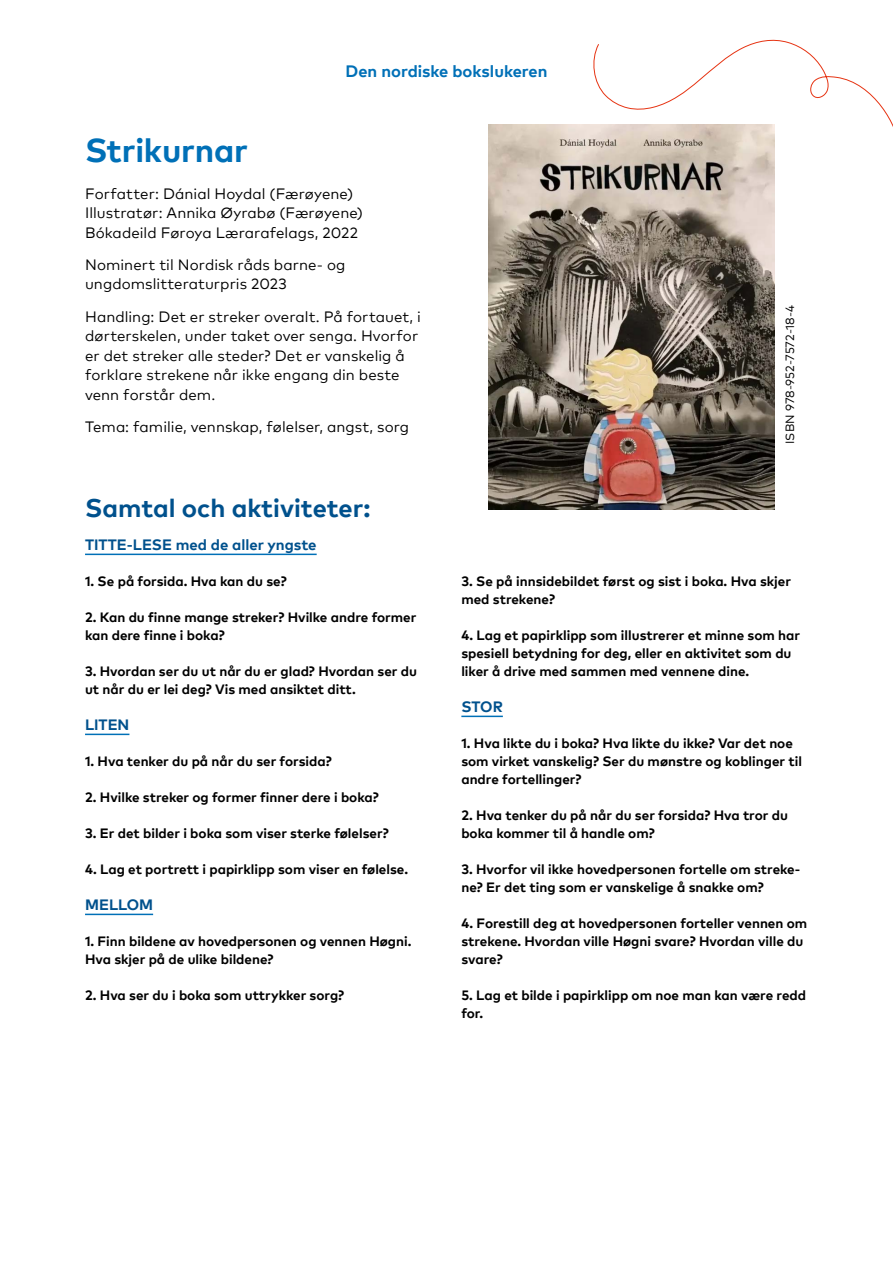
<style>
.page{position:relative;width:893px;height:1263px;background:#fff}
.page>*{position:absolute;margin:0;border:0;box-sizing:border-box;transform-origin:0 0}
.t1{font:700 33px "Mark Pro";letter-spacing:-.005em;color:#0070b7}
.t2{font:700 25.5px "Mark Pro";color:#00518d}
.Header_txt{font:700 16.5px "Mark Pro";color:#0070b7}
.P_10{font:15px/19.5px "Mark Pro";letter-spacing:.005em;color:#000}
.P_10_space{font:15px "Mark Pro";letter-spacing:.005em;color:#000}
.Alleviivattu_väliotsikko{font:700 15px "Mark Pro";color:#00518d}
.P_9_12_bold_space{font:700 13.5px/18px "Mark Pro";color:#000}
.ISBN{font:12px "Mark Pro";color:#000}
</style>
<div class="page">
<hr style="left:85px;top:554px;width:232px;height:1px;background:#0070b7">
<hr style="left:85px;top:734px;width:44px;height:1px;background:#0070b7">
<hr style="left:85px;top:914px;width:68px;height:1px;background:#0070b7">
<hr style="left:461px;top:716px;width:42px;height:1px;background:#0070b7">
<svg style="left:590px;top:39px;width:303px;height:88px"></svg>
<img style="left:489px;top:125px;width:286px;height:384px">
<p class="Header_txt" style="left:345px;top:58px;width:203px">Den nordiske bokslukeren</p>
<h1 class="t1" style="left:85px;top:125px;width:164px">Strikurnar</h1>
<p class="P_10_space" style="left:85px;top:182px;width:270px">Forfatter: Dánial Hoydal (Færøyene)</p>
<p class="P_10_space" style="left:85px;top:202px;width:280px">Illustratør: Annika Øyrabø (Færøyene)</p>
<p class="P_10" style="left:85px;top:221px;width:274px">Bókadeild Føroya Lærarafelags, 2022</p>
<p class="P_10" style="left:85px;top:254px;width:262px">Nominert til Nordisk råds barne- og ungdomslitteraturpris 2023</p>
<p class="P_10" style="left:85px;top:305px;width:337px">Handling: Det er streker overalt. På fortauet, i dørterskelen, under taket over senga. Hvorfor er det streker alle steder? Det er vanskelig å forklare strekene når ikke engang din beste venn forstår dem.</p>
<p class="P_10" style="left:85px;top:416px;width:326px">Tema: familie, vennskap, følelser, angst, sorg</p>
<p class="ISBN" style="left:781px;top:444px;width:140px;rotate:-90deg">ISBN 978-952-7572-18-4</p>
<h2 class="t2" style="left:85px;top:488px;width:287px">Samtal och aktiviteter:</h2>
<p class="Alleviivattu_väliotsikko" style="left:85px;top:533px;width:233px">TITTE-LESE med de aller yngste</p>
<p class="P_9_12_bold_space" style="left:85px;top:571px;width:203px">1. Se på forsida. Hva kan du se?</p>
<p class="P_9_12_bold_space" style="left:85px;top:607px;width:333px">2. Kan du finne mange streker? Hvilke andre former kan dere finne i boka?</p>
<p class="P_9_12_bold_space" style="left:85px;top:661px;width:333px">3. Hvordan ser du ut når du er glad? Hvordan ser du ut når du er lei deg? Vis med ansiktet ditt.</p>
<p class="Alleviivattu_väliotsikko" style="left:85px;top:713px;width:46px">LITEN</p>
<p class="P_9_12_bold_space" style="left:85px;top:751px;width:248px">1. Hva tenker du på når du ser forsida?</p>
<p class="P_9_12_bold_space" style="left:85px;top:787px;width:295px">2. Hvilke streker og former finner dere i boka?</p>
<p class="P_9_12_bold_space" style="left:85px;top:823px;width:305px">3. Er det bilder i boka som viser sterke følelser?</p>
<p class="P_9_12_bold_space" style="left:85px;top:859px;width:325px">4. Lag et portrett i papirklipp som viser en følelse.</p>
<p class="Alleviivattu_väliotsikko" style="left:85px;top:893px;width:70px">MELLOM</p>
<p class="P_9_12_bold_space" style="left:85px;top:931px;width:328px">1. Finn bildene av hovedpersonen og vennen Høgni.<br>Hva skjer på de ulike bildene?</p>
<p class="P_9_12_bold_space" style="left:85px;top:985px;width:261px">2. Hva ser du i boka som uttrykker sorg?</p>
<p class="P_9_12_bold_space" style="left:461px;top:571px;width:331px">3. Se på innsidebildet først og sist i boka. Hva skjer med strekene?</p>
<p class="P_9_12_bold_space" style="left:461px;top:625px;width:340px">4. Lag et papirklipp som illustrerer et minne som har spesiell betydning for deg, eller en aktivitet som du liker å drive med sammen med vennene dine.</p>
<p class="Alleviivattu_väliotsikko" style="left:461px;top:695px;width:43px">STOR</p>
<p class="P_9_12_bold_space" style="left:461px;top:733px;width:342px">1. Hva likte du i boka? Hva likte du ikke? Var det noe som virket vanskelig? Ser du mønstre og koblinger til andre fortellinger?</p>
<p class="P_9_12_bold_space" style="left:461px;top:805px;width:328px">2. Hva tenker du på når du ser forsida? Hva tror du boka kommer til å handle om?</p>
<p class="P_9_12_bold_space" style="left:461px;top:859px;width:340px">3. Hvorfor vil ikke hovedpersonen fortelle om streke&shy;ne? Er det ting som er vanskelige å snakke om?</p>
<p class="P_9_12_bold_space" style="left:461px;top:913px;width:347px">4. Forestill deg at hovedpersonen forteller vennen om strekene. Hvordan ville Høgni svare? Hvordan ville du svare?</p>
<p class="P_9_12_bold_space" style="left:461px;top:985px;width:346px">5. Lag et bilde i papirklipp om noe man kan være redd for.</p>
</div>
